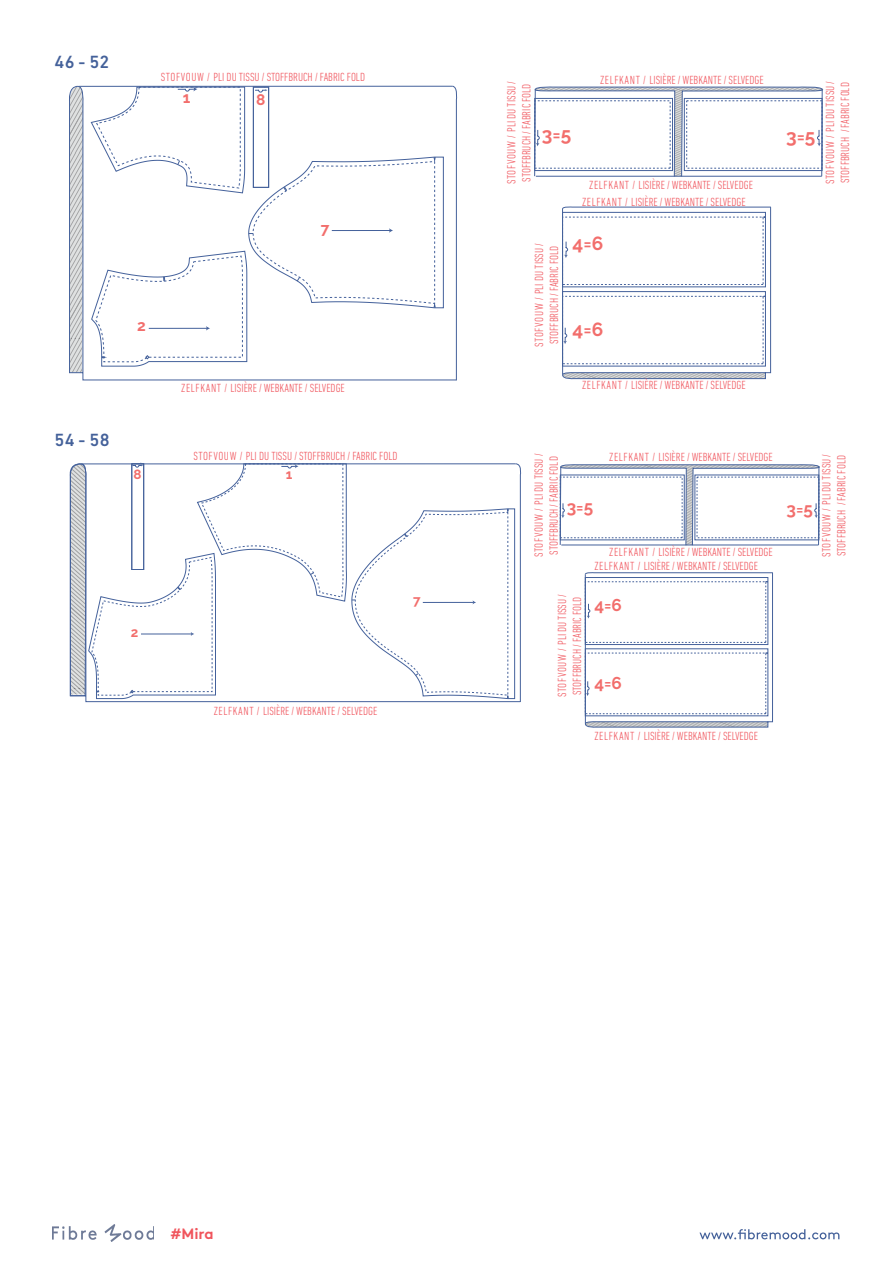
<style>
.page{position:relative;width:893px;height:1263px;background:#fff}
.page>*{position:absolute;margin:0;border:0;box-sizing:border-box;transform-origin:0 0}
.t1{font:700 18.9px "Raleway";color:#f26e6c}
.t2{font:500 18px "DIN Next LT Pro";letter-spacing:.015em;color:#44619a}
.t3{font:700 17.1px "Raleway";color:#f26e6c}
.t4{font:700 15.45px "Raleway";color:#f26e6c}
.t5{font:700 15px "Brown";color:#f0545c}
.t6{font:700 13.35px "Raleway";color:#f26e6c}
.t7{font:300 condensed 12px/15px "DIN Next LT Pro";color:#f0545c}
</style>
<div class="page">
<svg style="left:699px;top:1229px;width:140px;height:10px"></svg>
<img style="left:53px;top:1225px;width:101px;height:16px">
<svg style="left:69px;top:462px;width:453px;height:241px"></svg>
<svg style="left:559px;top:464px;width:261px;height:82px"></svg>
<svg style="left:585px;top:572px;width:188px;height:156px"></svg>
<svg style="left:69px;top:86px;width:382px;height:295px"></svg>
<hr style="left:79px;top:86px;width:373px;height:1px;background:#44619b">
<svg style="left:451px;top:85px;width:7px;height:296px"></svg>
<svg style="left:90px;top:86px;width:354px;height:281px"></svg>
<svg style="left:534px;top:86px;width:289px;height:91px"></svg>
<svg style="left:562px;top:206px;width:209px;height:173px"></svg>
<h2 class="t2" style="left:55px;top:51px;width:56px">46 - 52</h2>
<h2 class="t2" style="left:55px;top:429px;width:57px">54 - 58</h2>
<p class="t4" style="left:137px;top:317px;width:10px">2</p>
<p class="t7" style="left:161px;top:70px;width:206px">STOFVOUW / PLI DU TISSU / STOFFBRUCH / FABRIC FOLD</p>
<p class="t4" style="left:183px;top:89px;width:9px">1</p>
<p class="t4" style="left:256px;top:91px;width:11px">8</p>
<p class="t4" style="left:321px;top:219px;width:10px">7</p>
<p class="t7" style="left:600px;top:73px;width:165px">ZELFKANT / LISIÈRE / WEBKANTE / SELVEDGE</p>
<p class="t7" style="left:504px;top:184px;width:105px;rotate:-90deg">STOFVOUW / PLI DU TISSU /<br>STOFFBRUCH / FABRIC FOLD</p>
<p class="t7" style="left:822px;top:184px;width:105px;rotate:-90deg">STOFVOUW / PLI DU TISSU /<br>STOFFBRUCH / FABRIC FOLD</p>
<h1 class="t1" style="left:542px;top:123px;width:31px">3=5</h1>
<h1 class="t1" style="left:786px;top:125px;width:31px">3=5</h1>
<p class="t7" style="left:589px;top:177px;width:165px">ZELFKANT / LISIÈRE / WEBKANTE / SELVEDGE</p>
<p class="t7" style="left:531px;top:347px;width:105px;rotate:-90deg">STOFVOUW / PLI DU TISSU /<br>STOFFBRUCH / FABRIC FOLD</p>
<p class="t7" style="left:582px;top:194px;width:165px">ZELFKANT / LISIÈRE / WEBKANTE / SELVEDGE</p>
<h1 class="t1" style="left:573px;top:232px;width:32px">4=6</h1>
<h1 class="t1" style="left:573px;top:318px;width:32px">4=6</h1>
<p class="t7" style="left:181px;top:381px;width:165px">ZELFKANT / LISIÈRE / WEBKANTE / SELVEDGE</p>
<p class="t7" style="left:582px;top:378px;width:165px">ZELFKANT / LISIÈRE / WEBKANTE / SELVEDGE</p>
<p class="t7" style="left:193px;top:448px;width:206px">STOFVOUW / PLI DU TISSU / STOFFBRUCH / FABRIC FOLD</p>
<p class="t6" style="left:133px;top:466px;width:10px">8</p>
<p class="t6" style="left:286px;top:466px;width:8px">1</p>
<p class="t6" style="left:131px;top:624px;width:9px">2</p>
<p class="t6" style="left:413px;top:593px;width:9px">7</p>
<p class="t7" style="left:214px;top:704px;width:165px">ZELFKANT / LISIÈRE / WEBKANTE / SELVEDGE</p>
<p class="t7" style="left:609px;top:449px;width:165px">ZELFKANT / LISIÈRE / WEBKANTE / SELVEDGE</p>
<p class="t7" style="left:531px;top:557px;width:105px;rotate:-90deg">STOFVOUW / PLI DU TISSU /<br>STOFFBRUCH / FABRIC FOLD</p>
<p class="t7" style="left:819px;top:557px;width:105px;rotate:-90deg">STOFVOUW / PLI DU TISSU /<br>STOFFBRUCH / FABRIC FOLD</p>
<p class="t7" style="left:554px;top:697px;width:105px;rotate:-90deg">STOFVOUW / PLI DU TISSU /<br>STOFFBRUCH / FABRIC FOLD</p>
<h3 class="t3" style="left:567px;top:497px;width:28px">3=5</h3>
<h3 class="t3" style="left:786px;top:499px;width:28px">3=5</h3>
<p class="t7" style="left:609px;top:544px;width:165px">ZELFKANT / LISIÈRE / WEBKANTE / SELVEDGE</p>
<p class="t7" style="left:594px;top:558px;width:165px">ZELFKANT / LISIÈRE / WEBKANTE / SELVEDGE</p>
<h3 class="t3" style="left:594px;top:595px;width:29px">4=6</h3>
<h3 class="t3" style="left:594px;top:673px;width:29px">4=6</h3>
<p class="t7" style="left:594px;top:729px;width:165px">ZELFKANT / LISIÈRE / WEBKANTE / SELVEDGE</p>
<p class="t5" style="left:170px;top:1222px;width:45px">#Mira</p>
</div>
